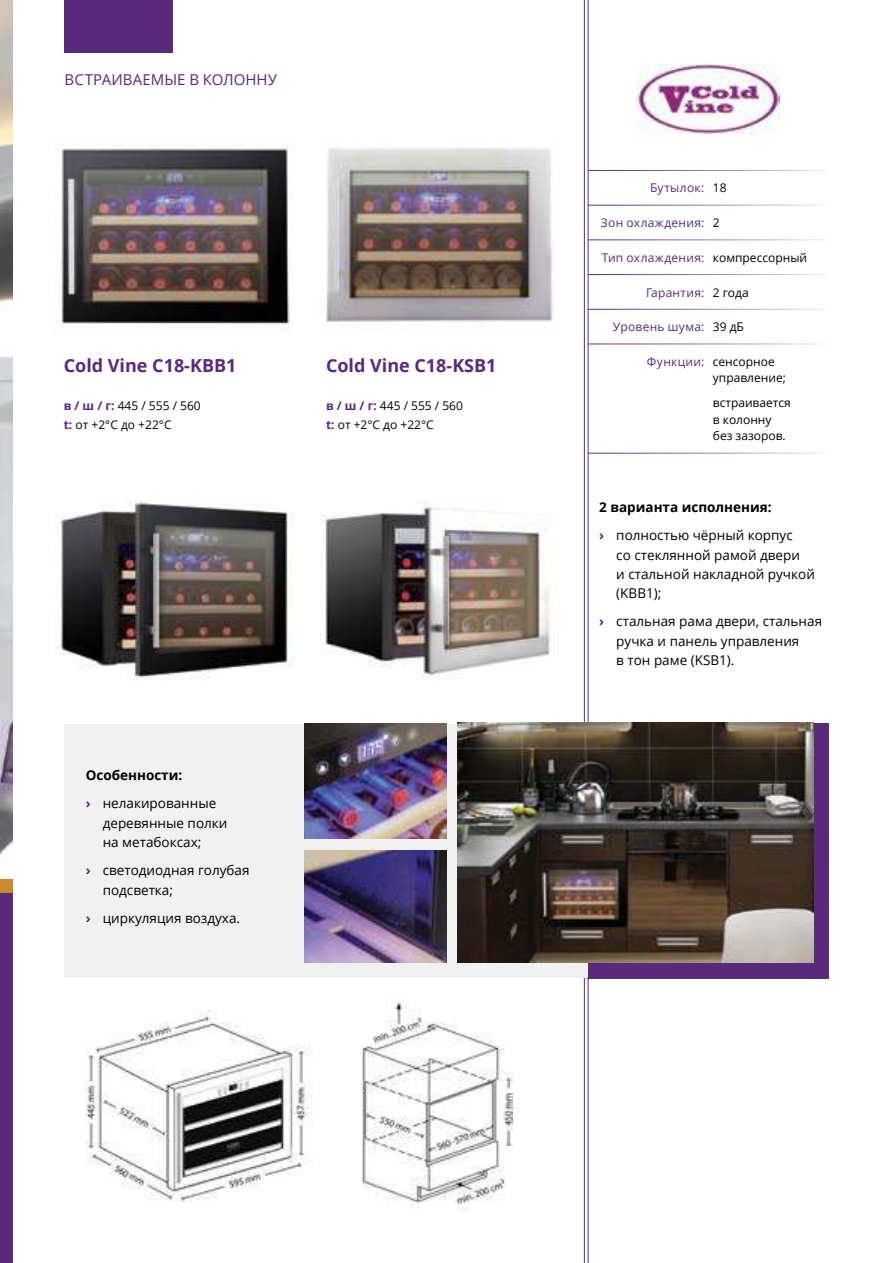
<style>
.page{position:relative;width:893px;height:1263px;background:#fff}
.page>*{position:absolute;margin:0;border:0;box-sizing:border-box;transform-origin:0 0}
.t1{font:700 18px "Open Sans";color:#582b7a}
.t2{font:15px "Open Sans";color:#582b7a}
.t3{font:13.5px/19.5px "Open Sans";color:#000}
.t4{font:12px/16.5px "Open Sans";color:#000}
.t5{font:12px "Open Sans";letter-spacing:.02em;color:#582b7a}
.t6{font:12px "Open Sans";color:#582b7a}
.s1{font-weight:700;color:#582b7a}
.s2{font-weight:700}
.s3{color:#000}
.s4{color:#582b7a}
</style>
<div class="page">
<div style="left:64px;top:0;width:109px;height:52px;background:#582b7a"></div>
<hr style="left:588px;top:0;width:1px;height:1263px;background:#582b7a">
<hr style="left:584px;top:0;width:1px;height:1263px;background:#582b7a">
<img style="left:0;top:0;width:13px;height:855px">
<div style="left:0;top:886px;width:13px;height:377px;background:#582b7a"></div>
<div style="left:0;top:879px;width:13px;height:14px;background:#c88b2e"></div>
<hr style="left:588px;top:239px;width:121px;height:1px;background:#fff">
<hr style="left:588px;top:274px;width:121px;height:1px;background:#fff">
<hr style="left:588px;top:309px;width:121px;height:1px;background:#fff">
<hr style="left:588px;top:344px;width:121px;height:1px;background:#fff">
<hr style="left:588px;top:205px;width:121px;height:1px;background:#fff">
<hr style="left:588px;top:170px;width:121px;height:1px;background:#fff">
<hr style="left:588px;top:453px;width:121px;height:1px;background:#fff">
<div style="left:588px;top:723px;width:241px;height:255px;background:#582b7a"></div>
<div style="left:65px;top:724px;width:523px;height:253px;background:#f1f1f2"></div>
<img style="left:55px;top:142px;width:236px;height:187px">
<img style="left:326px;top:148px;width:227px;height:174px">
<img style="left:637px;top:65px;width:143px;height:68px">
<img style="left:57px;top:501px;width:237px;height:178px">
<img style="left:322px;top:500px;width:229px;height:180px">
<img style="left:86px;top:1001px;width:426px;height:210px">
<img style="left:457px;top:723px;width:357px;height:239px">
<img style="left:305px;top:724px;width:141px;height:114px">
<img style="left:305px;top:850px;width:141px;height:112px">
<p class="t2" style="left:65px;top:69px;width:214px">ВСТРАИВАЕМЫЕ В КОЛОННУ</p>
<h1 class="t1" style="left:64px;top:353px;width:174px">Сold Vine C18-KBB1</h1>
<p class="t4" style="left:64px;top:396px;width:139px;line-height:19.5px"><span class="s1">в / ш / г:</span> 445 / 555 / 560 <span class="s1">t:</span> от +2°C до +22°C</p>
<h1 class="t1" style="left:326px;top:353px;width:172px">Сold Vine C18-KSB1</h1>
<p class="t4" style="left:326px;top:396px;width:139px;line-height:19.5px"><span class="s1">в / ш / г:</span> 445 / 555 / 560 <span class="s1">t:</span> от +2°C до +22°C</p>
<p class="t3" style="left:86px;top:761px;width:132px;line-height:28px"><span class="s2">Особенности:<br></span><span class="s1">›</span> нелакированные</p>
<p class="t3" style="left:103px;top:812px;width:126px">деревянные полки на метабоксах;</p>
<p class="t3" style="left:103px;top:860px;width:148px;text-indent:-17px"><span class="s1">›</span> светодиодная голубая подсветка;</p>
<p class="t3" style="left:86px;top:907px;width:156px"><span class="s1">›</span> циркуляция воздуха.</p>
<p class="t5" style="left:650px;top:180px;width:78px">Бутылок: <span class="s3">18</span></p>
<p class="t5" style="left:601px;top:215px;width:120px">Зон охлаждения: <span class="s3">2</span></p>
<p class="t6" style="left:602px;top:249px;width:207px">Тип охлаждения: <span class="s3">компрессорный</span></p>
<p class="t5" style="left:646px;top:284px;width:104px">Гарантия: <span class="s3">2 года</span></p>
<p class="t5" style="left:613px;top:319px;width:133px">Уровень шума: <span class="s3">39 дБ</span></p>
<p class="t4" style="left:713px;top:353px;width:75px;text-indent:-66px"><span class="s4">Функции:</span> сенсорное управление;</p>
<p class="t4" style="left:713px;top:394px;width:79px">встраивается в колонну без зазоров.</p>
<p class="t3" style="left:599px;top:493px;width:195px;line-height:28px"><span class="s2">2 варианта исполнения:<br></span><span class="s1">›</span> полностью чёрный корпус</p>
<p class="t3" style="left:616px;top:544px;width:200px">со стеклянной рамой двери<br>и стальной накладной ручкой (KBB1);</p>
<p class="t3" style="left:616px;top:611px;width:207px;text-indent:-17px"><span class="s1">›</span> стальная рама двери, стальная ручка и панель управления<br>в тон раме (KSB1).</p>
</div>
